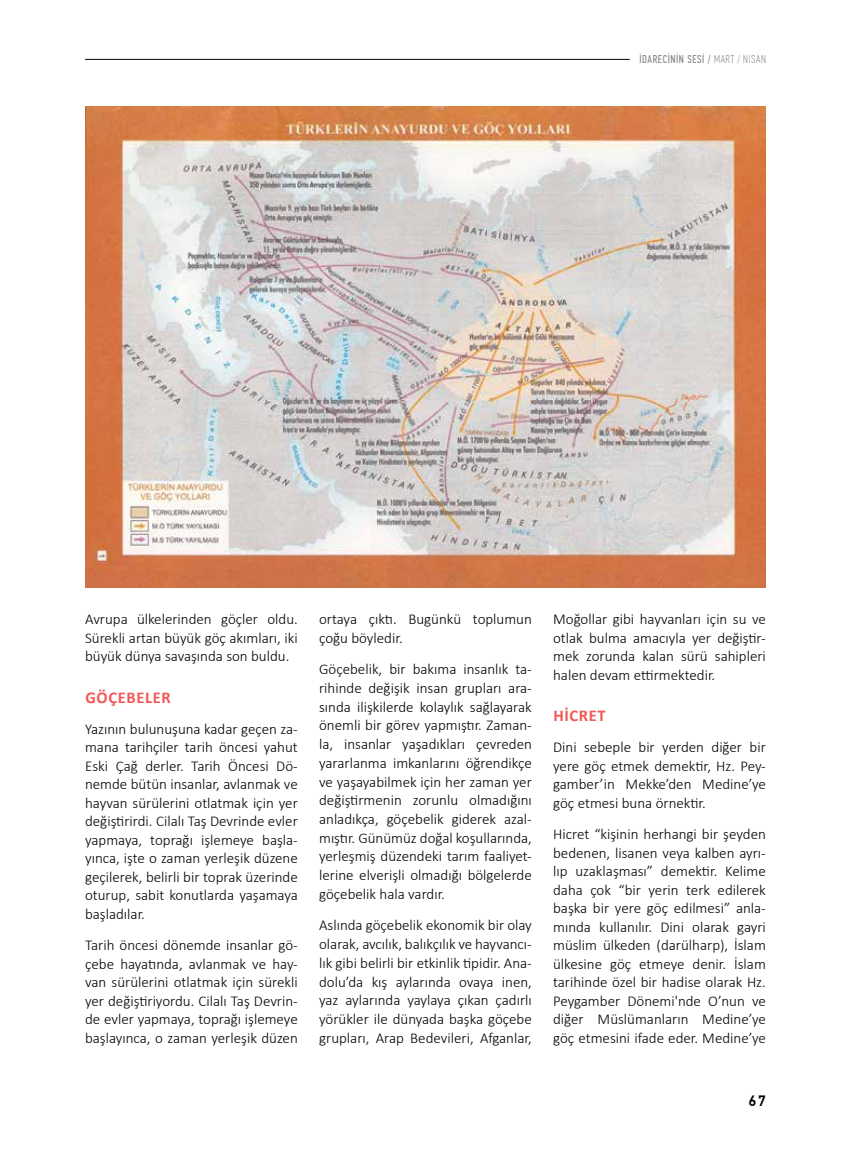
<style>
.page{position:relative;width:851px;height:1149px;background:#fff}
.page>*{position:absolute;margin:0;border:0;box-sizing:border-box;transform-origin:0 0}
.t1{font:700 16.5px "Calibri";letter-spacing:.04em;color:#f15857}
.t2{font:300 15px/18.5px "Calibri";color:#000;text-align:justify}
.t3{font:500 15px "PF Din Text Pro";color:#000}
.t4{font:11.25px "PF Din Text Comp Pro";letter-spacing:.055em;color:#808285}
.s1{font-weight:100}
</style>
<div class="page">
<hr style="left:85px;top:59px;width:544px;height:1px;background:#000">
<img style="left:85px;top:106px;width:680px;height:481px">
<p class="t4" style="left:639px;top:53px;width:128px">İDARECİNİN SESİ / <span class="s1">MART / NİSAN</span></p>
<p class="t2" style="left:85px;top:609px;width:214px">Avrupa ülkelerinden göçler oldu.<br>Sürekli artan büyük göç akımları, iki büyük dünya savaşında son buldu.</p>
<p class="t1" style="left:85px;top:685px;width:87px">GÖÇEBELER</p>
<p class="t2" style="left:85px;top:719px;width:214px">Yazının bulunuşuna kadar geçen za&shy;mana tarihçiler tarih öncesi yahut Eski Çağ derler. Tarih Öncesi Dö&shy;nemde bütün insanlar, avlanmak ve hayvan sürülerini otlatmak için yer değiştirirdi. Cilalı Taş Devrinde evler yapmaya, toprağı işlemeye başla&shy;yınca, işte o zaman yerleşik düzene geçilerek, belirli bir toprak üzerinde oturup, sabit konutlarda yaşamaya başladılar.</p>
<p class="t2" style="left:85px;top:935px;width:214px">Tarih öncesi dönemde insanlar gö&shy;çebe hayatında, avlanmak ve hay&shy;van sürülerini otlatmak için sürekli yer değiştiriyordu. Cilalı Taş Devrin&shy;de evler yapmaya, toprağı işlemeye başlayınca, o zaman yerleşik düzen</p>
<p class="t2" style="left:319px;top:609px;width:214px">ortaya çıktı. Bugünkü toplumun çoğu böyledir.</p>
<p class="t2" style="left:319px;top:659px;width:214px">Göçebelik, bir bakıma insanlık ta&shy;rihinde değişik insan grupları ara&shy;sında ilişkilerde kolaylık sağlayarak önemli bir görev yapmıştır. Zaman&shy;la, insanlar yaşadıkları çevreden yararlanma imkanlarını öğrendikçe ve yaşayabilmek için her zaman yer değiştirmenin zorunlu olmadığını anladıkça, göçebelik giderek azal&shy;mıştır. Günümüz doğal koşullarında, yerleşmiş düzendeki tarım faaliyet&shy;lerine elverişli olmadığı bölgelerde göçebelik hala vardır.</p>
<p class="t2" style="left:319px;top:915px;width:214px">Aslında göçebelik ekonomik bir olay olarak, avcılık, balıkçılık ve hayvancı&shy;lık gibi belirli bir etkinlik tipidir. Ana&shy;dolu’da kış aylarında ovaya inen, yaz aylarında yaylaya çıkan çadırlı yörükler ile dünyada başka göçebe grupları, Arap Bedevileri, Afganlar,</p>
<p class="t2" style="left:553px;top:609px;width:214px">Moğollar gibi hayvanları için su ve otlak bulma amacıyla yer değiştir&shy;mek zorunda kalan sürü sahipleri halen devam ettirmektedir.</p>
<p class="t1" style="left:553px;top:703px;width:54px">HİCRET</p>
<p class="t2" style="left:553px;top:737px;width:214px">Dini sebeple bir yerden diğer bir yere göç etmek demektir, Hz. Pey&shy;gamber’in Mekke’den Medine’ye göç etmesi buna örnektir.</p>
<p class="t2" style="left:553px;top:824px;width:214px">Hicret “kişinin herhangi bir şeyden bedenen, lisanen veya kalben ayrı&shy;lıp uzaklaşması” demektir. Kelime daha çok “bir yerin terk edilerek başka bir yere göç edilmesi” anla&shy;mında kullanılır. Dini olarak gayri müslim ülkeden (darülharp), İslam ülkesine göç etmeye denir. İslam tarihinde özel bir hadise olarak Hz.<br>Peygamber Dönemi'nde O’nun ve diğer Müslümanların Medine’ye göç etmesini ifade eder. Medine’ye</p>
<p class="t3" style="left:748px;top:1091px;width:19px">67</p>
</div>
